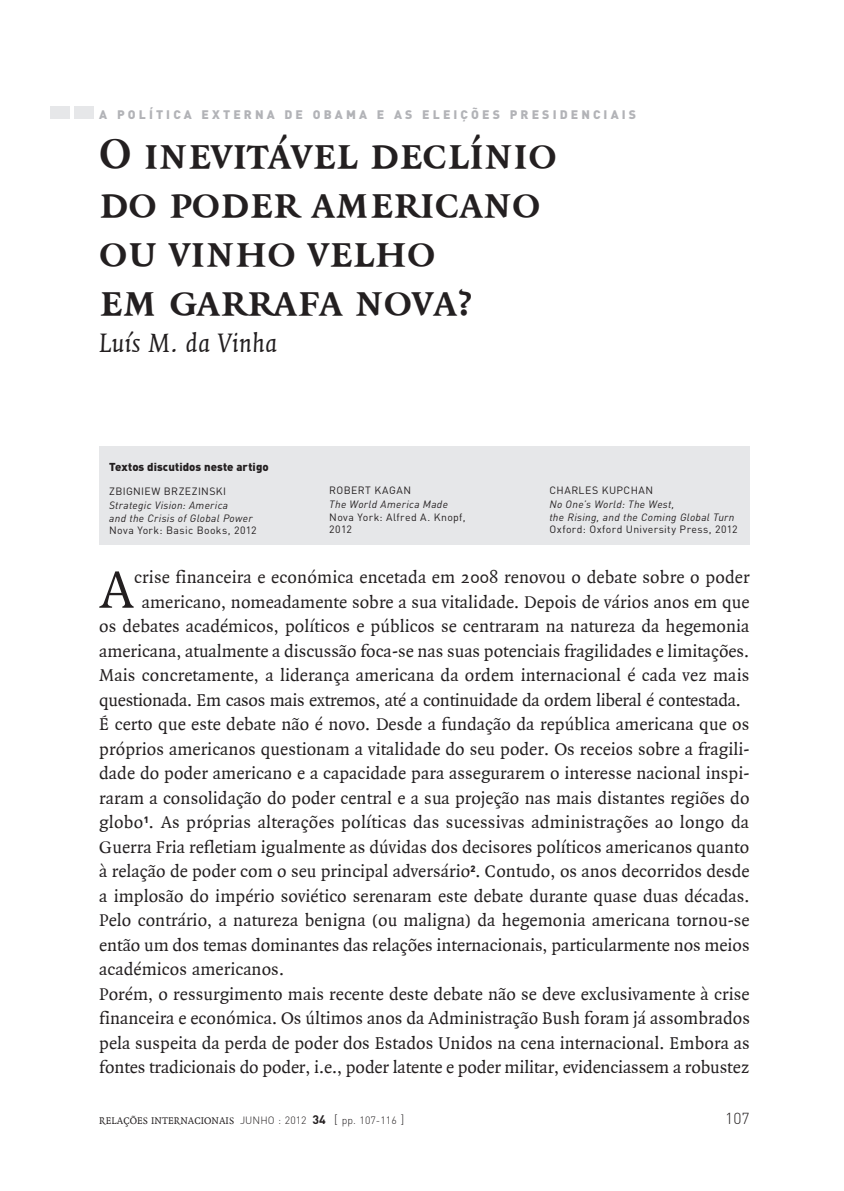
<style>
.page{position:relative;width:844px;height:1191px;background:#fff}
.page>*{position:absolute;margin:0;border:0;box-sizing:border-box;transform-origin:0 0}
.t1{font:56.52px "Quadraat";color:#231f20}
.t2{font:45.5px/49px "Quadraat Bold Small Caps";color:#231f20}
.t3{font:italic 28px "Quadraat";color:#231f20}
.t4{font:18.38px "Quadraat";letter-spacing:.005em;color:#231f20}
.t5{font:18.38px "Quadraat";letter-spacing:-.015em;color:#231f20}
.t6{font:300 15.75px "DIN";color:#231f20}
.t7{font:900 12.25px "DIN";letter-spacing:.255em;color:#b2b3b7}
.t8{font:900 11.38px "DIN";letter-spacing:.005em;color:#231f20}
.t9{font:10.5px/12.2px "DIN";letter-spacing:.035em;color:#231f20}
.t10{font:italic 10.5px/12.2px "DIN";letter-spacing:.03em;color:#231f20}
.t11{font:10.5px "Quadraat";letter-spacing:.005em;color:#231f20}
.s1{font-family:"DIN";font-weight:300}
.s2{font-family:"DIN";font-weight:700;font-size:12.25px}
.s3{font-family:"DIN";font-weight:300;font-size:12.25px}
</style>
<div class="page">
<div style="left:50px;top:106px;width:19px;height:13px;background:#e6e7e9"></div>
<div style="left:74px;top:106px;width:20px;height:13px;background:#e6e7e9"></div>
<div style="left:99px;top:446px;width:650px;height:98px;background:#e6e7e9"></div>
<p class="t7" style="left:99px;top:106px;width:538px">A POLÍTICA EXTERNA DE OBAMA E AS ELEIÇÕES PRESIDENCIAIS</p>
<h2 class="t2" style="left:99px;top:130px;width:459px">O inevitável declínio do poder americano ou vinho velho<br>em garrafa nova?</h2>
<h3 class="t3" style="left:99px;top:328px;width:180px">Luís M. da Vinha</h3>
<p class="t8" style="left:109px;top:459px;width:161px">Textos discutidos neste artigo</p>
<p class="t9" style="left:109px;top:485px;width:118px">ZBIGNIEW BRZEZINSKI</p>
<p class="t10" style="left:109px;top:499px;width:145px">Strategic Vision: America<br>and the Crisis of Global Power</p>
<p class="t9" style="left:109px;top:524px;width:149px">Nova York: Basic Books, 2012</p>
<p class="t9" style="left:329px;top:484px;width:83px">ROBERT KAGAN</p>
<p class="t10" style="left:329px;top:498px;width:120px">The World America Made</p>
<p class="t9" style="left:329px;top:510px;width:138px">Nova York: Alfred A. Knopf,<br>2012</p>
<p class="t9" style="left:549px;top:484px;width:105px">CHARLES KUPCHAN</p>
<p class="t10" style="left:549px;top:498px;width:186px">No One’s World: The West,<br>the Rising, and the Coming Global Turn</p>
<p class="t9" style="left:549px;top:523px;width:190px">Oxford: Oxford University Press, 2012</p>
<h1 class="t1" style="left:99px;top:560px;width:36px">A</h1>
<p class="t4" style="left:134px;top:568px;width:616px">crise financeira e económica encetada em 2008 renovou o debate sobre o poder</p>
<p class="t4" style="left:142px;top:592px;width:609px">americano, nomeadamente sobre a sua vitalidade. Depois de vários anos em que</p>
<p class="t4" style="left:99px;top:617px;width:651px">os debates académicos, políticos e públicos se centraram na natureza da hegemonia</p>
<p class="t4" style="left:99px;top:641px;width:651px">americana, atualmente a discussão foca‑se nas suas potenciais fragilidades e limitações.</p>
<p class="t4" style="left:99px;top:666px;width:651px">Mais concretamente, a liderança americana da ordem internacional é cada vez mais</p>
<p class="t5" style="left:99px;top:690px;width:643px">questionada. Em casos mais extremos, até a continuidade da ordem liberal é contestada.</p>
<p class="t4" style="left:99px;top:715px;width:651px">É certo que este debate não é novo. Desde a fundação da república americana que os</p>
<p class="t4" style="left:99px;top:739px;width:651px">próprios americanos questionam a vitalidade do seu poder. Os receios sobre a fragili‑</p>
<p class="t4" style="left:99px;top:764px;width:651px">dade do poder americano e a capacidade para assegurarem o interesse nacional inspi‑</p>
<p class="t4" style="left:99px;top:788px;width:651px">raram a consolidação do poder central e a sua projeção nas mais distantes regiões do</p>
<p class="t4" style="left:99px;top:813px;width:651px">globo<sup>1</sup>. As próprias alterações políticas das sucessivas administrações ao longo da</p>
<p class="t4" style="left:99px;top:837px;width:651px">Guerra Fria refletiam igualmente as dúvidas dos decisores políticos americanos quanto</p>
<p class="t4" style="left:99px;top:862px;width:651px">à relação de poder com o seu principal adversário<sup>2</sup>. Contudo, os anos decorridos desde</p>
<p class="t4" style="left:99px;top:886px;width:651px">a implosão do império soviético serenaram este debate durante quase duas décadas.</p>
<p class="t4" style="left:99px;top:911px;width:651px">Pelo contrário, a natureza benigna (ou maligna) da hegemonia americana tornou‑se</p>
<p class="t4" style="left:99px;top:935px;width:651px">então um dos temas dominantes das relações internacionais, particularmente nos meios</p>
<p class="t4" style="left:99px;top:960px;width:186px">académicos americanos.</p>
<p class="t4" style="left:99px;top:984px;width:651px">Porém, o ressurgimento mais recente deste debate não se deve exclusivamente à crise</p>
<p class="t4" style="left:99px;top:1009px;width:652px">financeira e económica. Os últimos anos da Administração Bush foram já assombrados</p>
<p class="t4" style="left:99px;top:1033px;width:651px">pela suspeita da perda de poder dos Estados Unidos na cena internacional. Embora as</p>
<p class="t4" style="left:99px;top:1058px;width:651px">fontes tradicionais do poder, i.e., poder latente e poder militar, evidenciassem a robustez</p>
<p class="t11" style="left:99px;top:1114px;width:306px">Relações Internacionais <span class="s1">JUNHO : 2012</span> <span class="s2">34</span> <span class="s3">[</span> <span class="s1">PP. 107- 116</span> <span class="s3">]</span></p>
<p class="t6" style="left:725px;top:1108px;width:26px">107</p>
</div>
